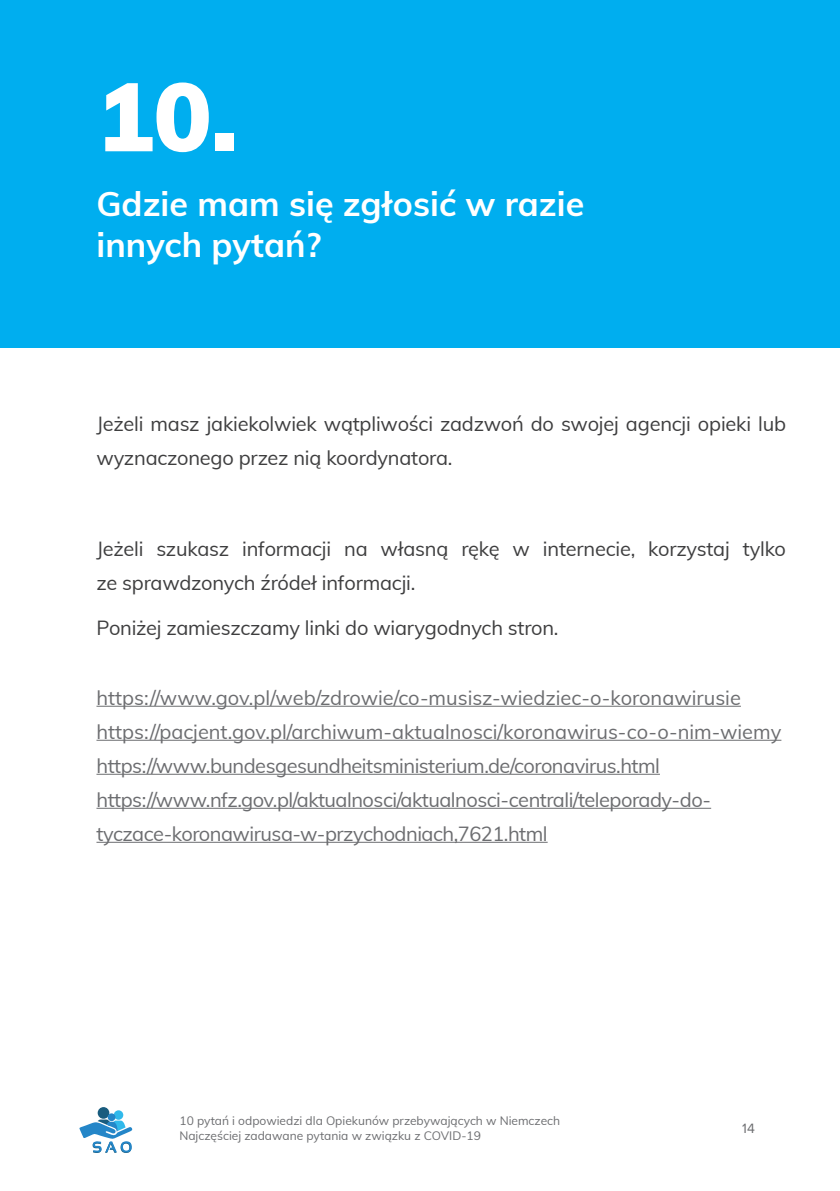
<style>
.page{position:relative;width:840px;height:1191px;background:#fff}
.page>*{position:absolute;margin:0;border:0;box-sizing:border-box;transform-origin:0 0}
.t1{font:900 95.6px "Muli";color:#fff}
.t2{font:700 34px/40.8px "Muli";color:#fff}
.t3{font:20px/34px "Muli";letter-spacing:-.025em;color:#6c6d70}
.t4{font:20px/34px "Muli";letter-spacing:-.01em;color:#3e3e3f}
.t5{font:14px "Proxima Nova";color:#6c6d70}
.t6{font:12px/14.4px "Muli";color:#6c6d70}
</style>
<div class="page">
<div style="left:114px;top:1110px;width:9px;height:9px;background:#31b9eb;border-radius:50%"></div>
<div style="left:98px;top:1107px;width:11px;height:11px;background:#195c7e;border-radius:50%"></div>
<div style="left:108px;top:1113px;width:7px;height:8px;background:#2486c8;border-radius:50%"></div>
<svg style="left:79px;top:1119px;width:53px;height:34px"></svg>
<hr style="left:96px;top:705px;width:644px;height:1px;background:#6c6d70">
<hr style="left:96px;top:739px;width:685px;height:1px;background:#6c6d70">
<hr style="left:96px;top:773px;width:563px;height:1px;background:#6c6d70">
<hr style="left:96px;top:807px;width:614px;height:1px;background:#6c6d70">
<hr style="left:96px;top:841px;width:451px;height:1px;background:#6c6d70">
<div style="left:0;top:0;width:839px;height:347px;background:#00aeef"></div>
<h1 class="t1" style="left:96px;top:46px;width:143px">10.</h1>
<h2 class="t2" style="left:96px;top:182px;width:489px">Gdzie mam się zgłosić w razie innych pytań?</h2>
<p class="t4" style="left:96px;top:406px;width:690px">Jeżeli masz jakiekolwiek wątpliwości zadzwoń do swojej agencji opieki lub wyznaczonego przez nią koordynatora.</p>
<p class="t4" style="left:96px;top:531px;width:690px">Jeżeli szukasz informacji na własną rękę w internecie, korzystaj tylko ze sprawdzonych źródeł informacji.</p>
<p class="t4" style="left:96px;top:610px;width:463px">Poniżej zamieszczamy linki do wiarygodnych stron.</p>
<p class="t3" style="left:96px;top:679px;width:686px">https://www.gov.pl/web/zdrowie/co-musisz-wiedziec-o-koronawirusie https://pacjent.gov.pl/archiwum-aktualnosci/koronawirus-co-o-nim-wiemy https://www.bundesgesundheitsministerium.de/coronavirus.html https://www.nfz.gov.pl/aktualnosci/aktualnosci-centrali/teleporady-do&shy;tyczace-koronawirusa-w-przychodniach,7621.html</p>
<p class="t6" style="left:179px;top:1113px;width:382px">10 pytań i odpowiedzi dla Opiekunów przebywających w Niemczech<br>Najczęściej zadawane pytania w związku z COVID-19</p>
<p class="t5" style="left:741px;top:1121px;width:14px">14</p>
</div>
